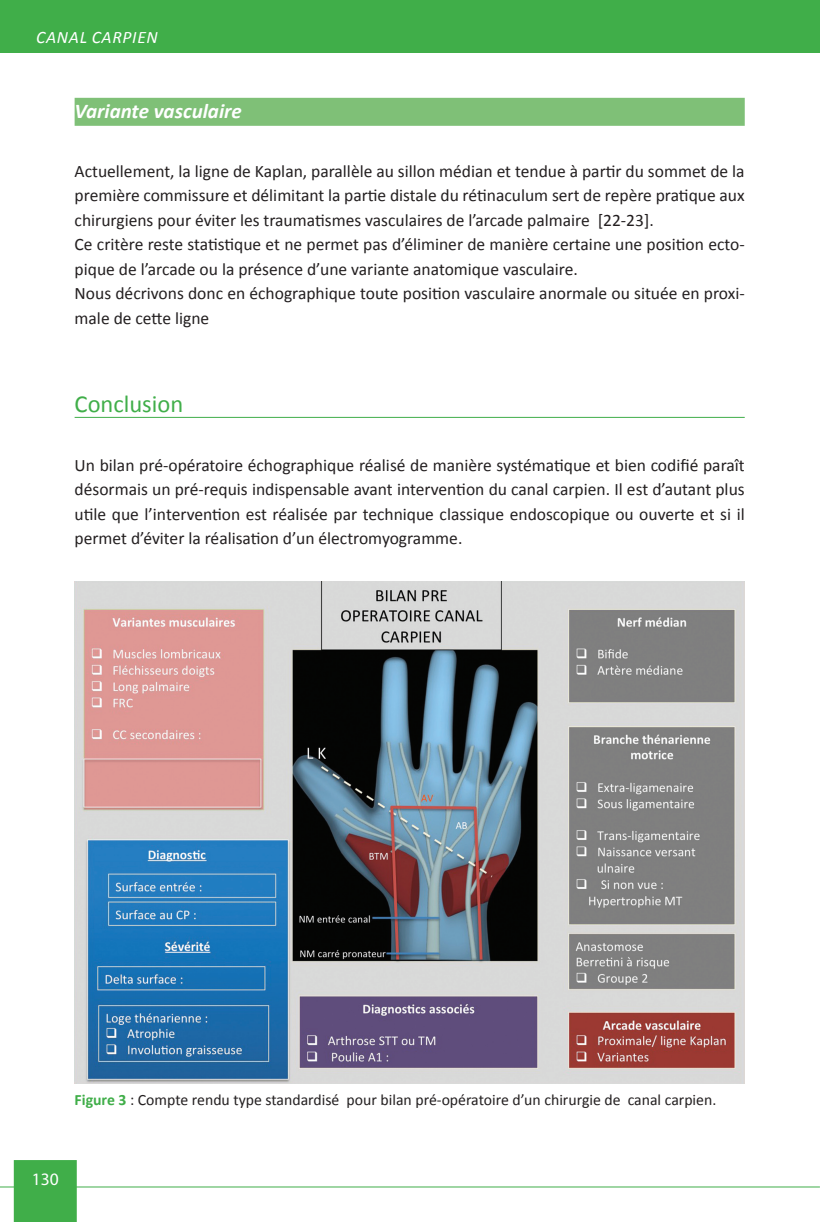
<style>
.page{position:relative;width:820px;height:1222px;background:#fff}
.page>*{position:absolute;margin:0;border:0;box-sizing:border-box;transform-origin:0 0}
.t1{font:24.5px "Calibri";color:#40ae49}
.t2{font:italic 700 21px "Calibri";color:#fff}
.t3{font:17.5px/24.5px "Calibri";color:#231f20}
.t4{font:italic 17.5px "Calibri";letter-spacing:.04em;color:#fff}
.t5{font:17.5px "Myriad Pro";color:#fff}
.t6{font:15.75px "Calibri";color:#231f20}
.s1{font-weight:700;color:#40ae49}
</style>
<div class="page">
<hr style="left:0;top:1186px;width:819px;height:1px;background:#40ae49">
<div style="left:14px;top:1160px;width:63px;height:62px;background:#40ae49"></div>
<div style="left:0;top:0;width:819px;height:52px;background:#40ae49"></div>
<div style="left:75px;top:98px;width:669px;height:28px;background:#7fc077"></div>
<hr style="left:75px;top:417px;width:669px;height:1px;background:#40ae49">
<img style="left:75px;top:581px;width:669px;height:502px">
<p class="t4" style="left:36px;top:25px;width:123px">CANAL CARPIEN</p>
<p class="t2" style="left:75px;top:97px;width:169px">Variante vasculaire</p>
<p class="t3" style="left:75px;top:159px;width:671px">Actuellement, la ligne de Kaplan, parallèle au sillon médian et tendue à partir du sommet de la première commissure et délimitant la partie distale du rétinaculum sert de repère pratique aux chirurgiens pour éviter les traumatismes vasculaires de l’arcade palmaire [22-23].<br>Ce critère reste statistique et ne permet pas d’éliminer de manière certaine une position ecto&shy;pique de l’arcade ou la présence d’une variante anatomique vasculaire.<br>Nous décrivons donc en échographique toute position vasculaire anormale ou située en proxi&shy;male de cette ligne</p>
<h1 class="t1" style="left:75px;top:388px;width:110px">Conclusion</h1>
<p class="t3" style="left:75px;top:453px;width:671px;text-align:justify">Un bilan pré-opératoire échographique réalisé de manière systématique et bien codifié paraît désormais un pré-requis indispensable avant intervention du canal carpien. Il est d’autant plus utile que l’intervention est réalisée par technique classique endoscopique ou ouverte et si il permet d’éviter la réalisation d’un électromyogramme.</p>
<p class="t6" style="left:75px;top:1090px;width:643px"><span class="s1">Figure 3</span> : Compte rendu type standardisé pour bilan pré-opératoire d’un chirurgie de canal carpien.</p>
<p class="t5" style="left:32px;top:1168px;width:28px">130</p>
</div>
